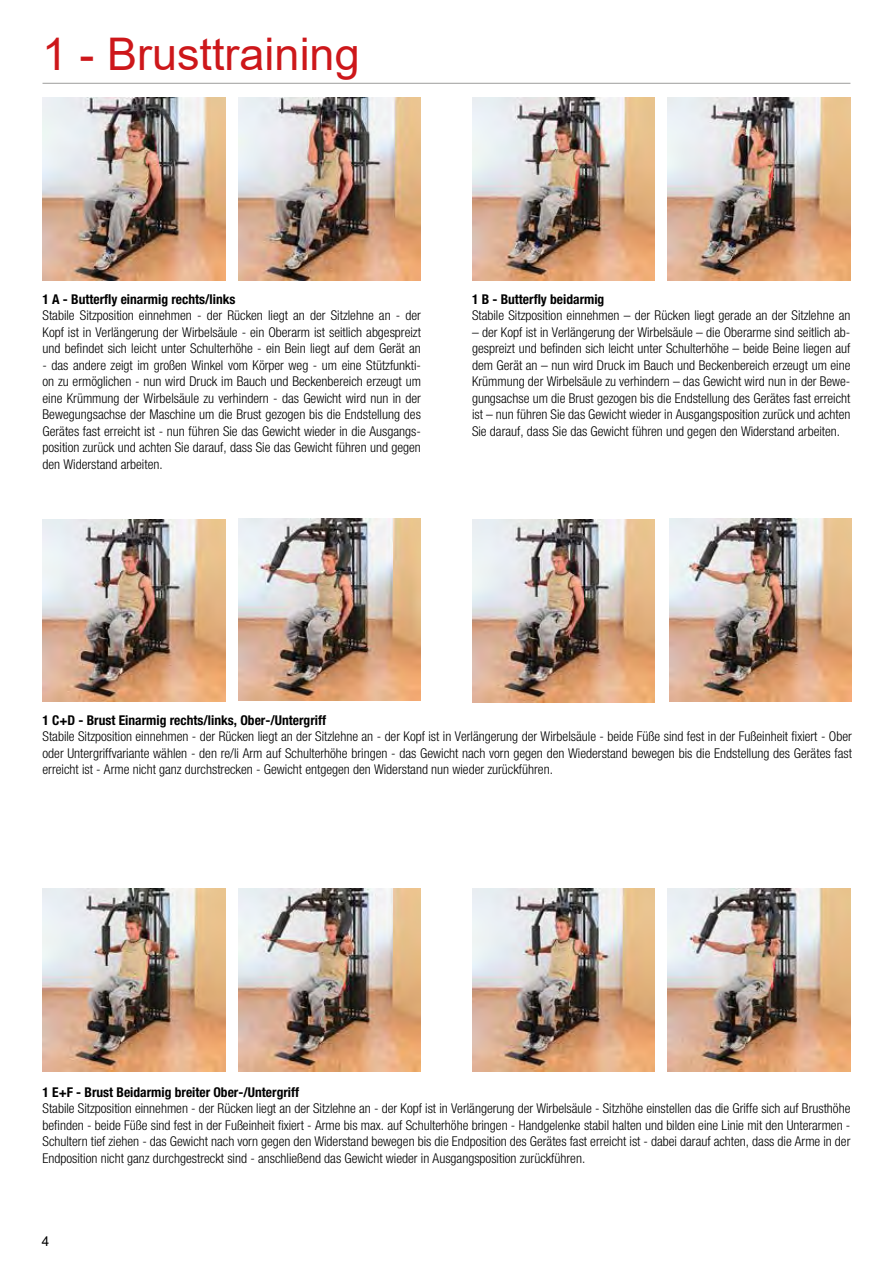
<style>
.page{position:relative;width:893px;height:1263px;background:#fff}
.page>*{position:absolute;margin:0;border:0;box-sizing:border-box;transform-origin:0 0}
.t1{font:45px "Arial";color:#cd171a}
.t2{font:300 condensed 13.5px/16.5px "Helvetica Neue";color:#000;text-align:justify}
.t3{font:700 condensed 13.5px "Helvetica Neue";color:#000}
.t4{font:13.5px "Arial";color:#000}
</style>
<div class="page">
<img style="left:43px;top:97px;width:182px;height:183px">
<img style="left:238px;top:97px;width:183px;height:183px">
<img style="left:472px;top:97px;width:183px;height:183px">
<img style="left:668px;top:97px;width:182px;height:183px">
<img style="left:43px;top:519px;width:182px;height:182px">
<img style="left:238px;top:518px;width:183px;height:182px">
<img style="left:472px;top:519px;width:183px;height:183px">
<img style="left:669px;top:519px;width:183px;height:183px">
<img style="left:43px;top:888px;width:182px;height:183px">
<img style="left:238px;top:888px;width:183px;height:183px">
<img style="left:472px;top:888px;width:183px;height:183px">
<img style="left:668px;top:888px;width:182px;height:183px">
<hr style="left:43px;top:83px;width:807px;height:1px;background:#9d9d9c">
<h1 class="t1" style="left:42px;top:23px;width:319px">1 - Brusttraining</h1>
<p class="t3" style="left:43px;top:291px;width:195px">1 A - Butterfly einarmig rechts/links</p>
<p class="t2" style="left:43px;top:307px;width:380px">Stabile Sitzposition einnehmen - der Rücken liegt an der Sitzlehne an - der Kopf ist in Verlängerung der Wirbelsäule - ein Oberarm ist seitlich abgespreizt und befindet sich leicht unter Schulterhöhe - ein Bein liegt auf dem Gerät an</p>
<p class="t2" style="left:43px;top:357px;width:380px">- das andere zeigt im großen Winkel vom Körper weg - um eine Stützfunkti&shy;on zu ermöglichen - nun wird Druck im Bauch und Beckenbereich erzeugt um eine Krümmung der Wirbelsäule zu verhindern - das Gewicht wird nun in der Bewegungsachse der Maschine um die Brust gezogen bis die Endstellung des Gerätes fast erreicht ist - nun führen Sie das Gewicht wieder in die Ausgangs&shy;position zurück und achten Sie darauf, dass Sie das Gewicht führen und gegen den Widerstand arbeiten.</p>
<p class="t3" style="left:472px;top:291px;width:134px">1 B - Butterfly beidarmig</p>
<p class="t2" style="left:472px;top:307px;width:380px">Stabile Sitzposition einnehmen – der Rücken liegt gerade an der Sitzlehne an</p>
<p class="t2" style="left:472px;top:324px;width:380px">– der Kopf ist in Verlängerung der Wirbelsäule – die Oberarme sind seitlich ab&shy;gespreizt und befinden sich leicht unter Schulterhöhe – beide Beine liegen auf dem Gerät an – nun wird Druck im Bauch und Beckenbereich erzeugt um eine Krümmung der Wirbelsäule zu verhindern – das Gewicht wird nun in der Bewe&shy;gungsachse um die Brust gezogen bis die Endstellung des Gerätes fast erreicht ist – nun führen Sie das Gewicht wieder in Ausgangsposition zurück und achten Sie darauf, dass Sie das Gewicht führen und gegen den Widerstand arbeiten.</p>
<p class="t3" style="left:43px;top:711px;width:285px">1 C+D - Brust Einarmig rechts/links, Ober-/Untergriff</p>
<p class="t2" style="left:43px;top:728px;width:811px">Stabile Sitzposition einnehmen - der Rücken liegt an der Sitzlehne an - der Kopf ist in Verlängerung der Wirbelsäule - beide Füße sind fest in der Fußeinheit fixiert - Ober oder Untergriffvariante wählen - den re/li Arm auf Schulterhöhe bringen - das Gewicht nach vorn gegen den Wiederstand bewegen bis die Endstellung des Gerätes fast erreicht ist - Arme nicht ganz durchstrecken - Gewicht entgegen den Widerstand nun wieder zurückführen.</p>
<p class="t3" style="left:43px;top:1083px;width:258px">1 E+F - Brust Beidarmig breiter Ober-/Untergriff</p>
<p class="t2" style="left:43px;top:1100px;width:809px">Stabile Sitzposition einnehmen - der Rücken liegt an der Sitzlehne an - der Kopf ist in Verlängerung der Wirbelsäule - Sitzhöhe einstellen das die Griffe sich auf Brusthöhe befinden - beide Füße sind fest in der Fußeinheit fixiert - Arme bis max. auf Schulterhöhe bringen - Handgelenke stabil halten und bilden eine Linie mit den Unterarmen - Schultern tief ziehen - das Gewicht nach vorn gegen den Widerstand bewegen bis die Endposition des Gerätes fast erreicht ist - dabei darauf achten, dass die Arme in der Endposition nicht ganz durchgestreckt sind - anschließend das Gewicht wieder in Ausgangsposition zurückführen.</p>
<p class="t4" style="left:42px;top:1232px;width:9px">4</p>
</div>
